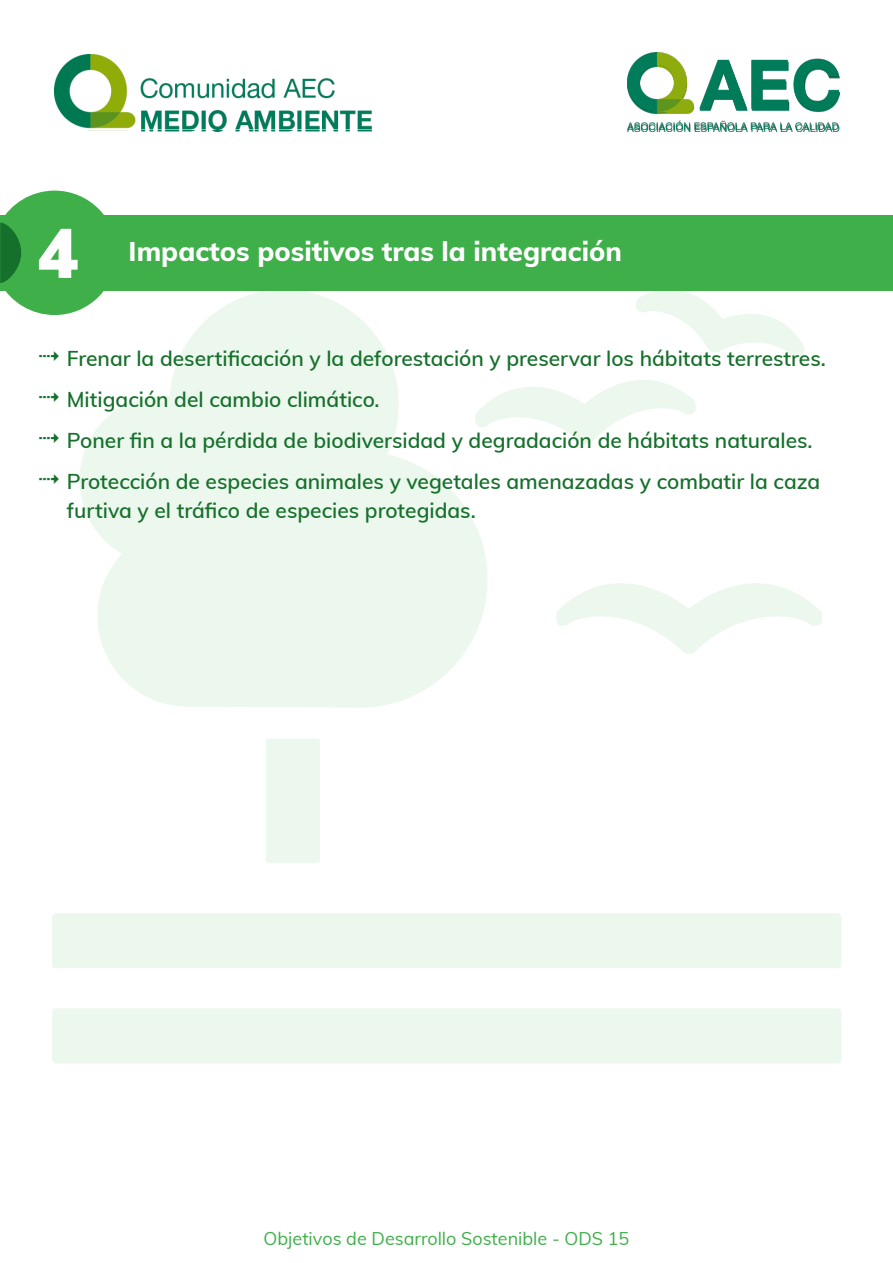
<style>
.page{position:relative;width:893px;height:1263px;background:#fff}
.page>*{position:absolute;margin:0;border:0;box-sizing:border-box;transform-origin:0 0}
.t1{font:900 69px "Muli";color:#fff}
.t2{font:800 27px "Muli";color:#fff}
.t3{font:600 21px/41.2px "Muli";color:#15702b}
.t4{font:18px "Muli";color:#3eaf49}
</style>
<div class="page">
<img style="left:627px;top:130px;width:212px;height:2px">
<div style="left:0;top:215px;width:893px;height:76px;background:#3eaf49"></div>
<svg style="left:0;top:191px;width:104px;height:124px"></svg>
<img style="left:54px;top:54px;width:317px;height:76px">
<img style="left:627px;top:52px;width:212px;height:78px">
<h1 class="t1" style="left:37px;top:202px;width:43px">4</h1>
<p class="t2" style="left:129px;top:232px;width:495px">Impactos positivos tras la integración</p>
<p class="t3" style="left:67px;top:336px;width:760px">Frenar la desertificación y la deforestación y preservar los hábitats terrestres.<br>Mitigación del cambio climático.<br>Poner fin a la pérdida de biodiversidad y degradación de hábitats naturales.<br>Protección de especies animales y vegetales amenazadas y combatir la caza</p>
<p class="t3" style="left:67px;top:489px;width:410px">furtiva y el tráfico de especies protegidas.</p>
<p class="t4" style="left:264px;top:1225px;width:367px">Objetivos de Desarrollo Sostenible - ODS 15</p>
</div>
